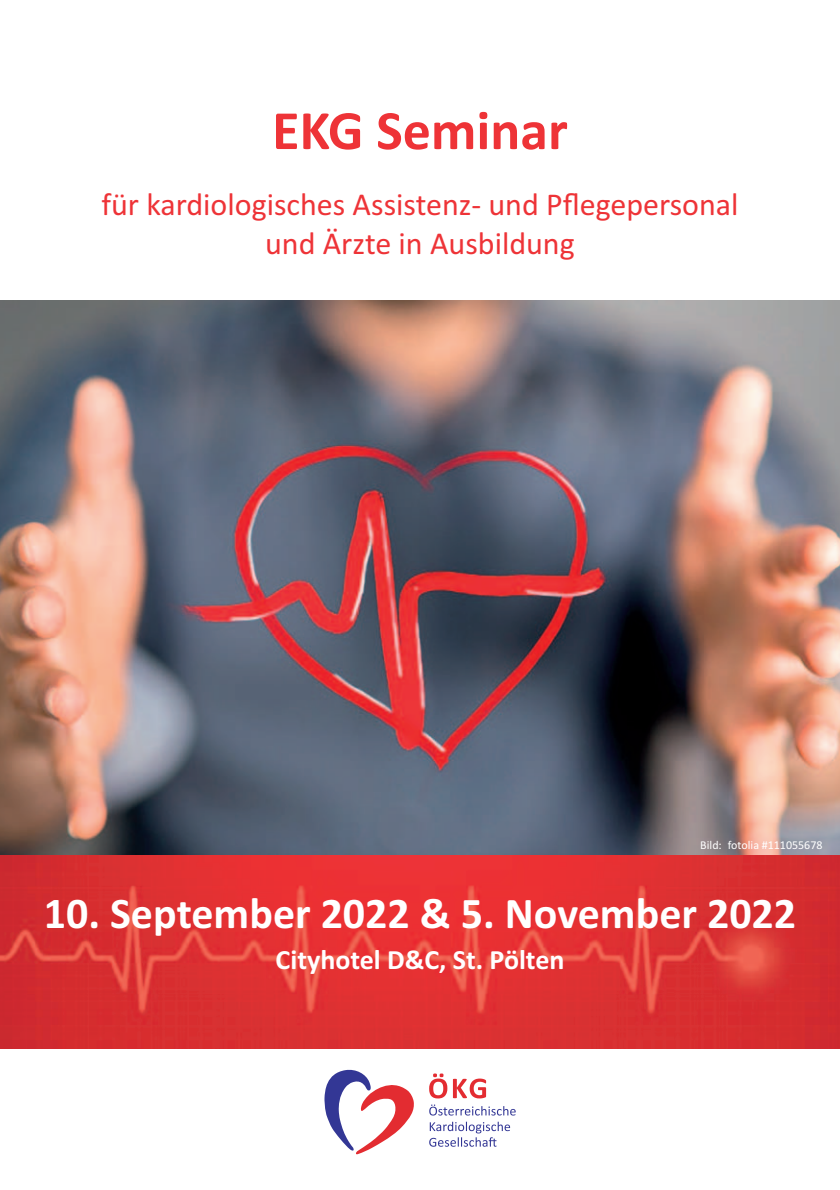
<style>
.page{position:relative;width:840px;height:1190px;background:#fff}
.page>*{position:absolute;margin:0;border:0;box-sizing:border-box;transform-origin:0 0}
.t1{font:700 56px "Calibri";color:#ee3337}
.t2{font:700 44px "Calibri";color:#fff}
.t3{font:32px/38.4px "Calibri";color:#ee3337;text-align:center}
.t4{font:700 28px "Calibri";color:#fff}
.t5{font:12px "Calibri";color:#fff}
</style>
<div class="page">
<img style="left:0;top:300px;width:840px;height:556px">
<svg style="left:0;top:856px;width:840px;height:193px;background:#de3233"></svg>
<svg style="left:324px;top:1069px;width:90px;height:85px"></svg>
<svg style="left:429px;top:1105px;width:87px;height:11px"></svg>
<svg style="left:429px;top:1122px;width:81px;height:25px"></svg>
<svg style="left:429px;top:1074px;width:18px;height:24px"></svg>
<svg style="left:453px;top:1079px;width:33px;height:19px"></svg>
<h1 class="t1" style="left:272px;top:111px;width:297px">EKG Seminar</h1>
<p class="t3" style="left:101px;top:188px;width:639px">für kardiologisches Assistenz- und Pflegepersonal und Ärzte in Ausbildung</p>
<p class="t5" style="left:700px;top:841px;width:124px">Bild: fotolia #111055678</p>
<h2 class="t2" style="left:44px;top:899px;width:754px">10. September 2022 &amp; 5. November 2022</h2>
<p class="t4" style="left:276px;top:950px;width:290px">Cityhotel D&amp;C, St. Pölten</p>
</div>
